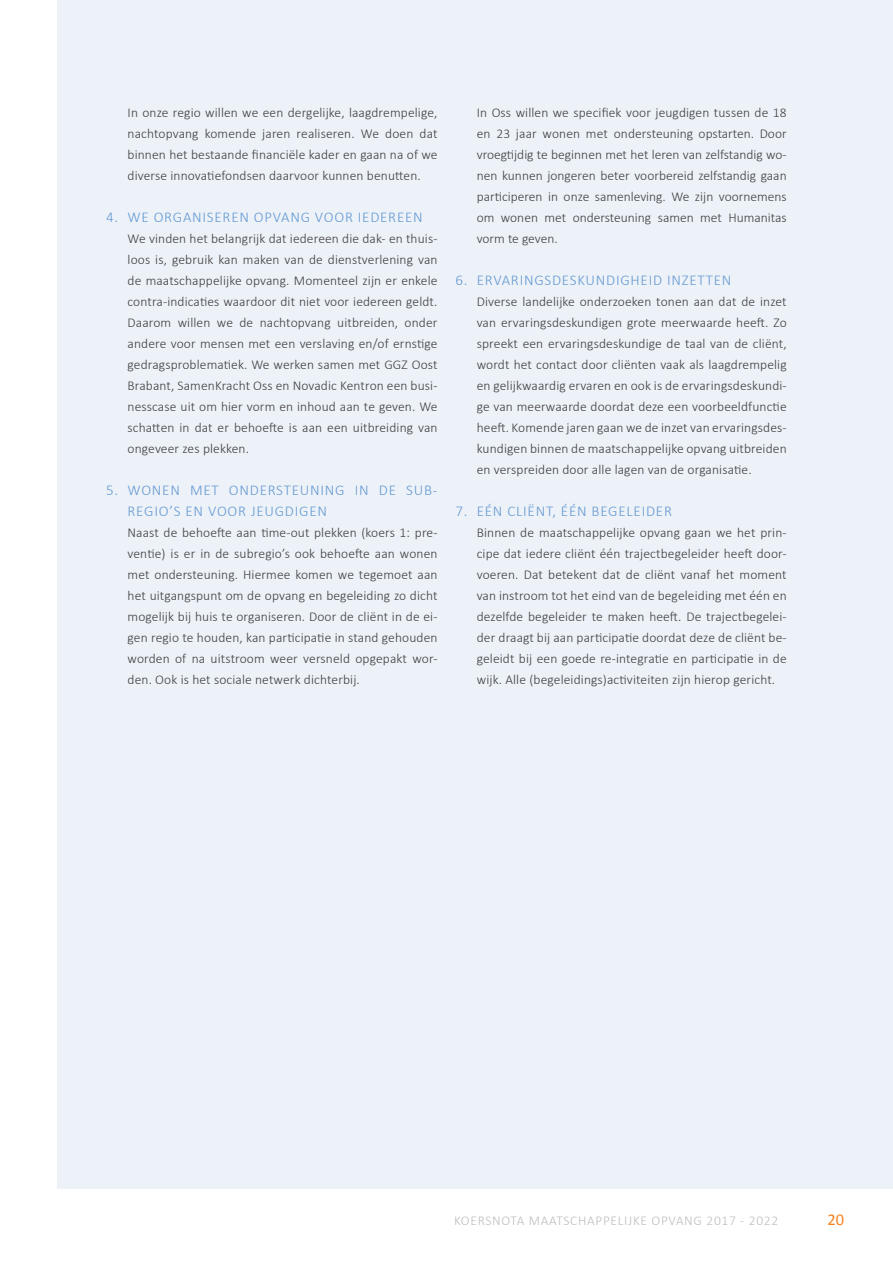
<style>
.page{position:relative;width:893px;height:1263px;background:#fff}
.page>*{position:absolute;margin:0;border:0;box-sizing:border-box;transform-origin:0 0}
.t1{font:16.5px "Calibri";color:#f58220}
.t2{font:300 15px/21px "Calibri";letter-spacing:.05em;color:#6599d1}
.t3{font:300 13.5px/21px "Calibri";letter-spacing:.01em;color:#3e3e3f;text-align:justify}
.t4{font:300 13.5px "Calibri";letter-spacing:.05em;color:#bcbdc0}
</style>
<div class="page">
<div style="left:57px;top:0;width:836px;height:1188px;background:#edf2f9"></div>
<p class="t3" style="left:128px;top:101px;width:311px">In onze regio willen we een dergelijke, laagdrempelige, nachtopvang komende jaren realiseren. We doen dat binnen het bestaande financiële kader en gaan na of we diverse innovatiefondsen daarvoor kunnen benutten.</p>
<p class="t2" style="left:106px;top:206px;width:318px">4. WE ORGANISEREN OPVANG VOOR IEDEREEN</p>
<p class="t3" style="left:128px;top:227px;width:311px">We vinden het belangrijk dat iedereen die dak- en thuis&shy;loos is, gebruik kan maken van de dienstverlening van de maatschappelijke opvang. Momenteel zijn er enkele contra-indicaties waardoor dit niet voor iedereen geldt.<br>Daarom willen we de nachtopvang uitbreiden, onder andere voor mensen met een verslaving en/of ernstige gedragsproblematiek. We werken samen met GGZ Oost Brabant, SamenKracht Oss en Novadic Kentron een busi&shy;nesscase uit om hier vorm en inhoud aan te geven. We schatten in dat er behoefte is aan een uitbreiding van ongeveer zes plekken.</p>
<p class="t2" style="left:128px;top:479px;width:311px;text-indent:-21px">5. WONEN MET ONDERSTEUNING IN DE SUB-<br>REGIO’S EN VOOR JEUGDIGEN</p>
<p class="t3" style="left:128px;top:521px;width:311px">Naast de behoefte aan time-out plekken (koers 1: pre&shy;ventie) is er in de subregio’s ook behoefte aan wonen met ondersteuning. Hiermee komen we tegemoet aan het uitgangspunt om de opvang en begeleiding zo dicht mogelijk bij huis te organiseren. Door de cliënt in de ei&shy;gen regio te houden, kan participatie in stand gehouden worden of na uitstroom weer versneld opgepakt wor&shy;den. Ook is het sociale netwerk dichterbij.</p>
<p class="t3" style="left:477px;top:101px;width:311px">In Oss willen we specifiek voor jeugdigen tussen de 18 en 23 jaar wonen met ondersteuning opstarten. Door vroegtijdig te beginnen met het leren van zelfstandig wo&shy;nen kunnen jongeren beter voorbereid zelfstandig gaan participeren in onze samenleving. We zijn voornemens om wonen met ondersteuning samen met Humanitas vorm te geven.</p>
<p class="t2" style="left:455px;top:269px;width:277px">6. ERVARINGSDESKUNDIGHEID INZETTEN</p>
<p class="t3" style="left:477px;top:290px;width:311px">Diverse landelijke onderzoeken tonen aan dat de inzet van ervaringsdeskundigen grote meerwaarde heeft. Zo spreekt een ervaringsdeskundige de taal van de cliënt, wordt het contact door cliënten vaak als laagdrempelig en gelijkwaardig ervaren en ook is de ervaringsdeskundi&shy;ge van meerwaarde doordat deze een voorbeeldfunctie heeft. Komende jaren gaan we de inzet van ervaringsdes&shy;kundigen binnen de maatschappelijke opvang uitbreiden en verspreiden door alle lagen van de organisatie.</p>
<p class="t2" style="left:455px;top:500px;width:218px">7. EÉN CLIËNT, ÉÉN BEGELEIDER</p>
<p class="t3" style="left:477px;top:521px;width:311px">Binnen de maatschappelijke opvang gaan we het prin&shy;cipe dat iedere cliënt één trajectbegeleider heeft door&shy;voeren. Dat betekent dat de cliënt vanaf het moment van instroom tot het eind van de begeleiding met één en dezelfde begeleider te maken heeft. De trajectbegelei&shy;der draagt bij aan participatie doordat deze de cliënt be&shy;geleidt bij een goede re-integratie en participatie in de wijk. Alle (begeleidings)activiteiten zijn hierop gericht.</p>
<p class="t4" style="left:454px;top:1212px;width:326px">KOERSNOTA MAATSCHAPPELIJKE OPVANG 2017 - 2022</p>
<p class="t1" style="left:827px;top:1209px;width:18px">20</p>
</div>
